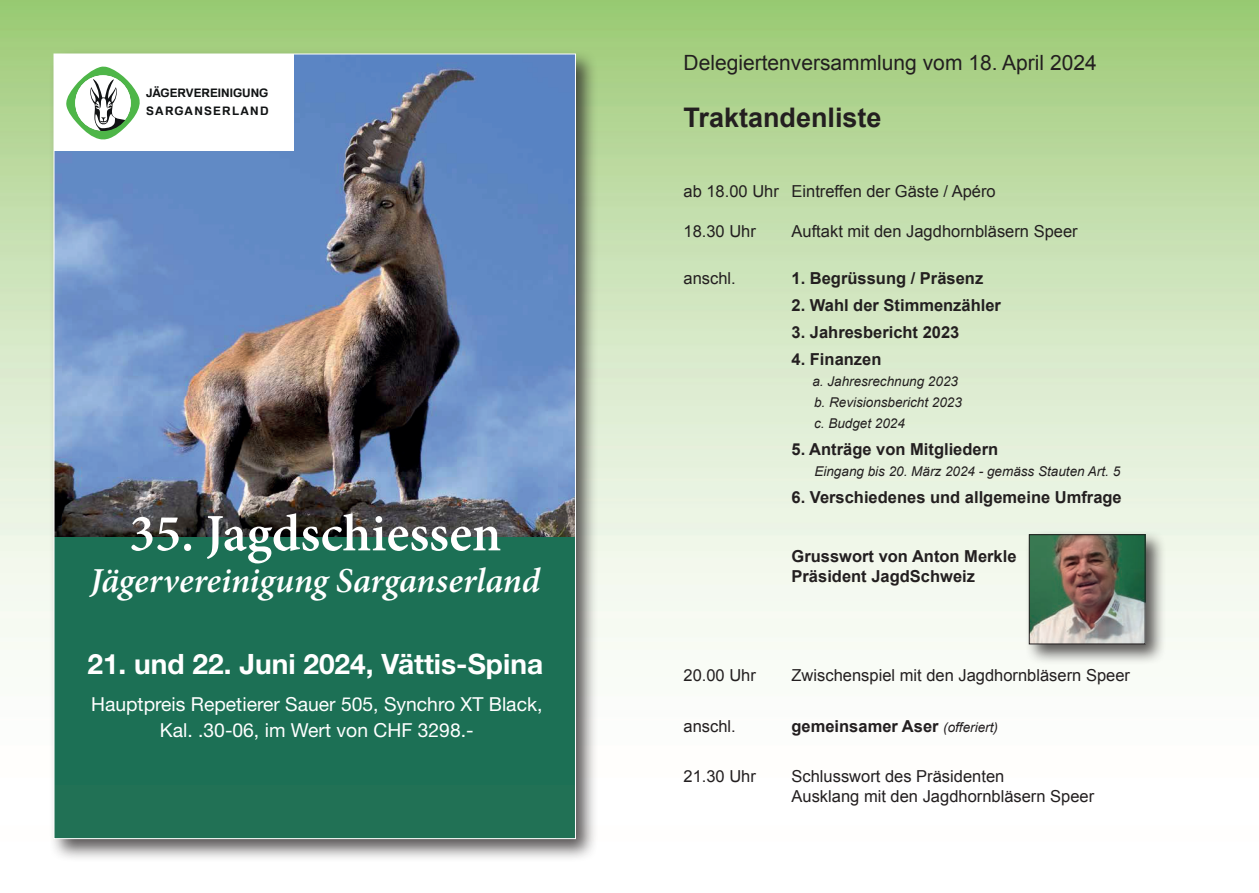
<style>
.page{position:relative;width:1259px;height:893px;background:#fff}
.page>*{position:absolute;margin:0;border:0;box-sizing:border-box;transform-origin:0 0}
.t1{font:600 52.65px "Minion Pro";color:#fff}
.t2{font:italic 600 35.1px "Minion Pro";color:#fff}
.t3{font:700 28.05px "Helvetica Neue LTW1 G";color:#fff}
.t4{font:700 27px "Arial";color:#231f20}
.t5{font:21px "Arial";color:#231f20}
.t6{font:19.35px/26.4px "Helvetica Neue LTW1 G";color:#fff;text-align:center}
.t7{font:16.5px/19.8px "Arial";color:#231f20}
.t8{font:700 16.5px/19.8px "Arial";color:#231f20}
.t9{font:italic 13.5px/21px "Arial";color:#231f20}
.t10{font:700 11.7px/17.7px "Familiar Pro";color:#111314}
.s1{font-weight:400;font-style:italic;font-size:13.5px}
</style>
<div class="page">
<div style="left:49px;top:49px;width:549px;height:813px;background:#231f20;opacity:.75"></div>
<div style="left:54px;top:612px;width:521px;height:227px;background:#217155"></div>
<div style="left:54px;top:531px;width:521px;height:253px;background:#1c7055"></div>
<img style="left:56px;top:56px;width:518px;height:481px">
<div style="left:54px;top:54px;width:239px;height:97px;background:#fff"></div>
<svg style="left:66px;top:67px;width:74px;height:72px"></svg>
<div style="left:1024px;top:530px;width:142px;height:135px;background:#231f20;opacity:.75"></div>
<img style="left:1031px;top:536px;width:112px;height:106px">
<div style="left:1029px;top:534px;width:116px;height:110px;border:1px solid #231f20"></div>
<p class="t10" style="left:146px;top:84px;width:124px">JÄGERVEREINIGUNG<br>SARGANSERLAND</p>
<h1 class="t1" style="left:129px;top:497px;width:374px">35. Jagdschiessen</h1>
<h2 class="t2" style="left:90px;top:557px;width:451px">Jägervereinigung Sarganserland</h2>
<h3 class="t3" style="left:87px;top:647px;width:457px">21. und 22. Juni 2024, Vättis-Spina</h3>
<p class="t6" style="left:91px;top:691px;width:453px">Hauptpreis Repetierer Sauer 505, Synchro XT Black,<br>Kal. .30-06, im Wert von CHF 3298.-</p>
<p class="t5" style="left:683px;top:49px;width:415px">Delegiertenversammlung vom 18. April 2024</p>
<h3 class="t4" style="left:683px;top:100px;width:200px">Traktandenliste</h3>
<p class="t7" style="left:683px;top:182px;width:314px">ab 18.00 Uhr Eintreffen der Gäste / Apéro</p>
<p class="t7" style="left:683px;top:222px;width:74px">18.30 Uhr</p>
<p class="t7" style="left:791px;top:222px;width:288px">Auftakt mit den Jagdhornbläsern Speer</p>
<p class="t7" style="left:683px;top:268px;width:54px">anschl.</p>
<p class="t8" style="left:791px;top:269px;width:193px">1. Begrüssung / Präsenz</p>
<p class="t8" style="left:791px;top:296px;width:211px">2. Wahl der Stimmenzähler</p>
<p class="t8" style="left:791px;top:323px;width:169px">3. Jahresbericht 2023</p>
<p class="t8" style="left:791px;top:350px;width:91px">4. Finanzen</p>
<p class="t9" style="left:812px;top:371px;width:151px">a. Jahresrechnung 2023 b. Revisionsbericht 2023 c. Budget 2024</p>
<p class="t8" style="left:791px;top:440px;width:208px">5. Anträge von Mitgliedern</p>
<p class="t9" style="left:814px;top:461px;width:307px">Eingang bis 20. März 2024 - gemäss Stauten Art. 5</p>
<p class="t8" style="left:791px;top:488px;width:332px">6. Verschiedenes und allgemeine Umfrage</p>
<p class="t8" style="left:791px;top:547px;width:226px">Grusswort von Anton Merkle<br>Präsident JagdSchweiz</p>
<p class="t7" style="left:683px;top:666px;width:74px">20.00 Uhr</p>
<p class="t7" style="left:791px;top:666px;width:340px">Zwischenspiel mit den Jagdhornbläsern Speer</p>
<p class="t7" style="left:683px;top:716px;width:54px">anschl.</p>
<p class="t8" style="left:791px;top:716px;width:208px">gemeinsamer Aser <span class="s1">(offeriert)</span></p>
<p class="t7" style="left:683px;top:766px;width:74px">21.30 Uhr</p>
<p class="t7" style="left:791px;top:766px;width:304px">Schlusswort des Präsidenten<br>Ausklang mit den Jagdhornbläsern Speer</p>
</div>
